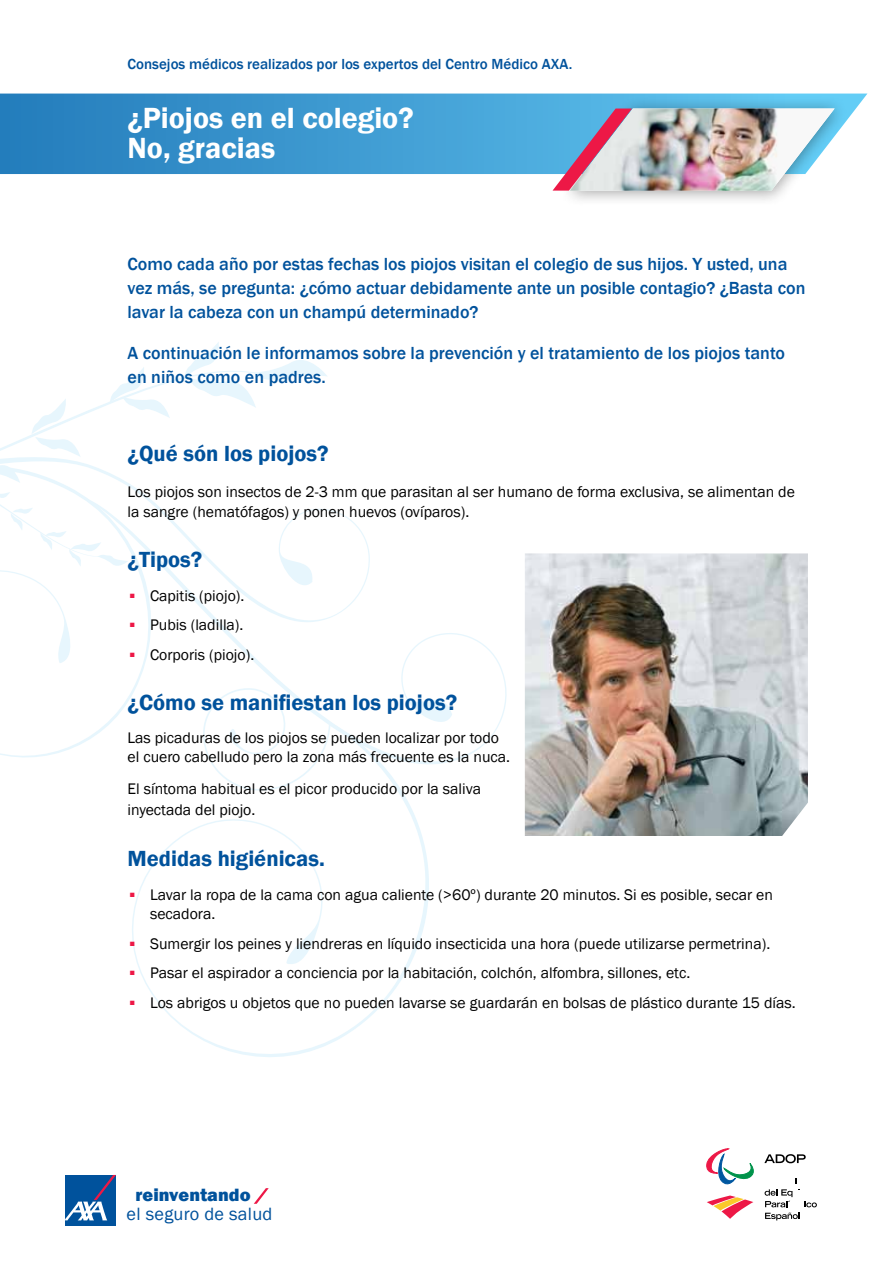
<style>
.page{position:relative;width:893px;height:1263px;background:#fff}
.page>*{position:absolute;margin:0;border:0;box-sizing:border-box;transform-origin:0 0}
.t1{font:39px "Franklin Gothic";color:#ed1846}
.t2{font:600 30px/30px "Franklin Gothic";color:#fff}
.t3{font:600 22.5px "Franklin Gothic";color:#00529c}
.t4{font:18.3px "Franklin Gothic";letter-spacing:.015em;color:#00529c}
.t5{font:800 18.3px "Franklin Gothic";color:#00529c}
.t6{font:500 18px/24px "Franklin Gothic";color:#00529c}
.t7{font:15.75px/29.5px "Franklin Gothic";color:#000}
.t8{font:500 15px "Franklin Gothic";color:#00529c}
</style>
<div class="page">
<svg style="left:0;top:94px;width:867px;height:80px;background:#3f98cf"></svg>
<svg style="left:254px;top:1188px;width:15px;height:16px"></svg>
<div style="left:65px;top:1175px;width:51px;height:51px;background:#00529c"></div>
<svg style="left:65px;top:1175px;width:51px;height:45px"></svg>
<svg style="left:765px;top:1178px;width:52px;height:42px"></svg>
<svg style="left:764px;top:1154px;width:42px;height:9px"></svg>
<svg style="left:707px;top:1195px;width:46px;height:24px"></svg>
<svg style="left:706px;top:1148px;width:48px;height:37px"></svg>
<svg style="left:205px;top:623px;width:302px;height:141px"></svg>
<svg style="left:112px;top:342px;width:215px;height:76px"></svg>
<svg style="left:0;top:396px;width:156px;height:362px"></svg>
<svg style="left:116px;top:722px;width:319px;height:335px"></svg>
<svg style="left:0;top:447px;width:370px;height:176px"></svg>
<div style="left:559px;top:96px;width:289px;height:110px;background:#000;opacity:.35"></div>
<img style="left:552px;top:109px;width:283px;height:82px">
<img style="left:525px;top:553px;width:283px;height:283px">
<p class="t8" style="left:128px;top:55px;width:446px">Consejos médicos realizados por los expertos del Centro Médico AXA.</p>
<h2 class="t2" style="left:128px;top:104px;width:288px">¿Piojos en el colegio?<br>No, gracias</h2>
<p class="t6" style="left:128px;top:253px;width:679px">Como cada año por estas fechas los piojos visitan el colegio de sus hijos. Y usted, una vez más, se pregunta: ¿cómo actuar debidamente ante un posible contagio? ¿Basta con lavar la cabeza con un champú determinado?</p>
<p class="t6" style="left:128px;top:342px;width:659px">A continuación le informamos sobre la prevención y el tratamiento de los piojos tanto en niños como en padres.</p>
<h3 class="t3" style="left:128px;top:439px;width:203px">¿Qué són los piojos?</h3>
<p class="t7" style="left:128px;top:482px;width:669px;line-height:19.5px">Los piojos son insectos de 2-3 mm que parasitan al ser humano de forma exclusiva, se alimentan de la sangre (hematófagos) y ponen huevos (ovíparos).</p>
<h3 class="t3" style="left:128px;top:546px;width:76px">¿Tipos?</h3>
<p class="t1" style="left:128px;top:561px;width:11px">.</p>
<p class="t7" style="left:150px;top:581px;width:106px">Capitis (piojo).<br>Pubis (ladilla).<br>Corporis (piojo).</p>
<h3 class="t3" style="left:128px;top:689px;width:331px">¿Cómo se manifiestan los piojos?</h3>
<p class="t7" style="left:128px;top:728px;width:384px;line-height:19.5px">Las picaduras de los piojos se pueden localizar por todo el cuero cabelludo pero la zona más frecuente es la nuca.</p>
<p class="t7" style="left:128px;top:779px;width:355px;line-height:21px">El síntoma habitual es el picor producido por la saliva inyectada del piojo.</p>
<h3 class="t3" style="left:128px;top:844px;width:199px">Medidas higiénicas.</h3>
<p class="t1" style="left:128px;top:859px;width:11px">.</p>
<p class="t7" style="left:150px;top:885px;width:624px;line-height:19.5px">Lavar la ropa de la cama con agua caliente (&gt;60º) durante 20 minutos. Si es posible, secar en secadora.</p>
<p class="t1" style="left:128px;top:590px;width:11px">.</p>
<p class="t1" style="left:128px;top:620px;width:11px">.</p>
<p class="t1" style="left:128px;top:908px;width:11px">.</p>
<p class="t7" style="left:150px;top:929px;width:647px">Sumergir los peines y liendreras en líquido insecticida una hora (puede utilizarse permetrina).<br>Pasar el aspirador a conciencia por la habitación, colchón, alfombra, sillones, etc.<br>Los abrigos u objetos que no pueden lavarse se guardarán en bolsas de plástico durante 15 días.</p>
<p class="t1" style="left:128px;top:938px;width:11px">.</p>
<p class="t1" style="left:128px;top:967px;width:11px">.</p>
<p class="t5" style="left:135px;top:1182px;width:117px">reinventando</p>
<p class="t4" style="left:127px;top:1203px;width:147px">el seguro de salud</p>
</div>
